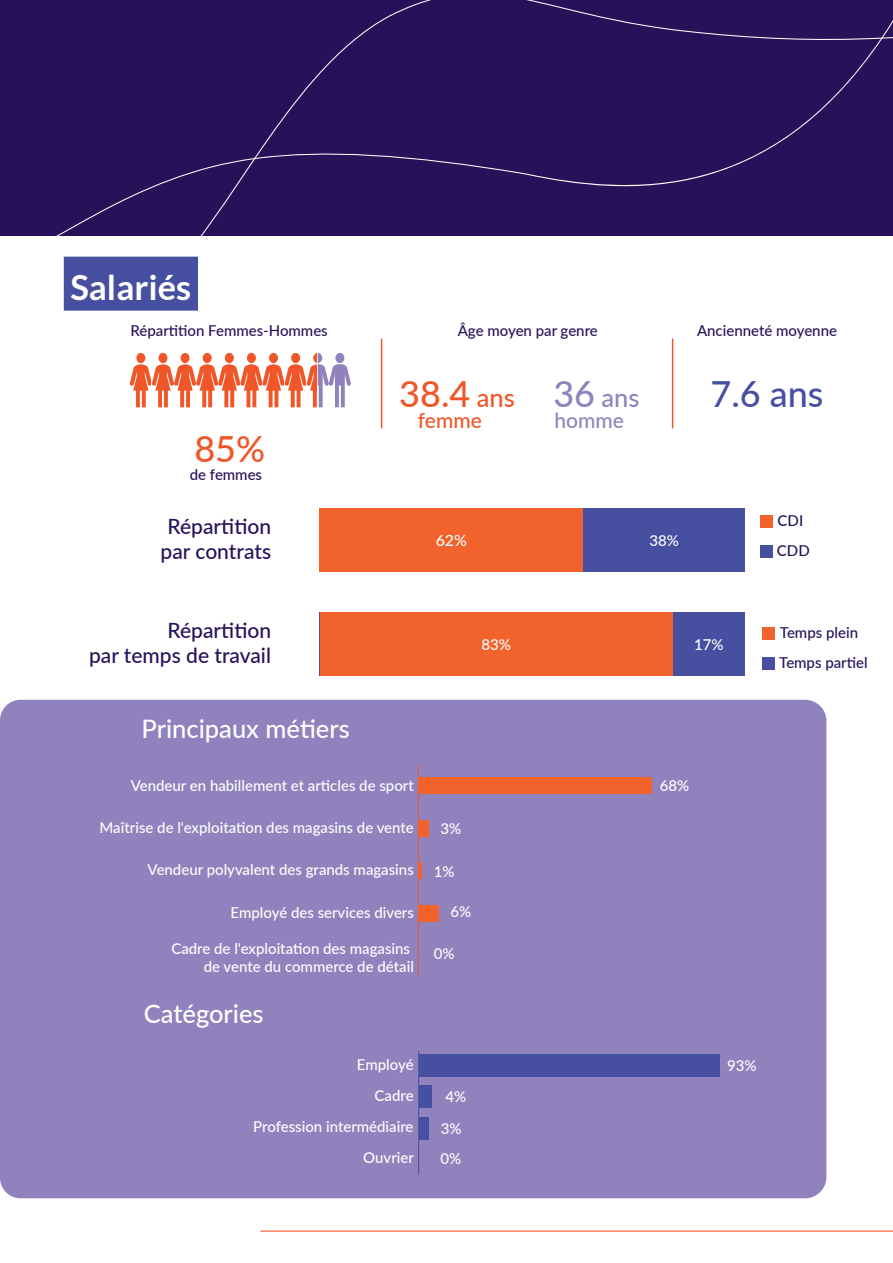
<style>
.page{position:relative;width:893px;height:1263px;background:#fff}
.page>*{position:absolute;margin:0;border:0;box-sizing:border-box;transform-origin:0 0}
.t1{font:500 36px "Lato";color:#f15629}
.t2{font:500 36px "Lato";color:#474fa1}
.Sous-titre{font:700 34.5px "Lato";color:#fff}
.t3{font:500 25.5px "Lato";color:#fff}
.t4{font:500 25.5px "Lato";color:#9082bd}
.t5{font:500 21px/25.2px "Lato";color:#27125a;text-align:center}
.t6{font:500 21px "Lato";color:#f15629}
.t7{font:500 21px "Lato";color:#9082bd}
.t8{font:500 15.45px "Lato";color:#fff}
.t9{font:500 15px/30.9px "Lato";color:#fff;text-align:center}
.t10{font:500 15px/30px "Lato";color:#27125a}
.s1{font-size:25.5px}
.s2{font-size:36px}
</style>
<div class="page">
<div style="left:0;top:700px;width:826px;height:498px;background:#9082bd;border-radius:21px"></div>
<svg style="left:0;top:702px;width:11px;height:16px"></svg>
<div style="left:320px;top:509px;width:425px;height:63px;background:#474fa1"></div>
<div style="left:320px;top:612px;width:425px;height:64px;background:#474fa1"></div>
<div style="left:320px;top:509px;width:263px;height:63px;background:#f2622d"></div>
<div style="left:320px;top:612px;width:353px;height:64px;background:#f2622d"></div>
<hr style="left:418px;top:764px;width:1px;height:213px;background:#f15629">
<div style="left:418px;top:777px;width:234px;height:17px;background:#f2622d"></div>
<div style="left:418px;top:820px;width:11px;height:17px;background:#f2622d"></div>
<hr style="left:418px;top:862px;width:4px;height:17px;background:#f2622d">
<div style="left:418px;top:904px;width:21px;height:17px;background:#f2622d"></div>
<hr style="left:418px;top:1050px;width:1px;height:124px;background:#474fa1">
<div style="left:419px;top:1055px;width:300px;height:22px;background:#474fa1"></div>
<div style="left:419px;top:1086px;width:13px;height:22px;background:#474fa1"></div>
<div style="left:419px;top:1117px;width:9px;height:22px;background:#474fa1"></div>
<div style="left:760px;top:516px;width:13px;height:12px;background:#f2622d"></div>
<div style="left:760px;top:546px;width:13px;height:12px;background:#474fa1"></div>
<div style="left:763px;top:627px;width:12px;height:13px;background:#f2622d"></div>
<div style="left:763px;top:657px;width:12px;height:13px;background:#474fa1"></div>
<hr style="left:381px;top:339px;width:1px;height:89px;background:#f15629">
<hr style="left:672px;top:339px;width:1px;height:89px;background:#f15629">
<svg style="left:130px;top:353px;width:221px;height:54px"></svg>
<svg style="left:0;top:0;width:893px;height:299px"></svg>
<svg style="left:0;top:18px;width:893px;height:246px;background:#402e6d"></svg>
<div style="left:64px;top:257px;width:134px;height:54px;background:#474fa1"></div>
<hr style="left:260px;top:1230px;width:633px;height:2px;background:#f15629">
<p class="Sous-titre" style="left:70px;top:268px;width:122px">Salariés</p>
<p class="t10" style="left:131px;top:315px;width:199px">Répartition Femmes-Hommes</p>
<p class="t10" style="left:458px;top:315px;width:142px">Âge moyen par genre</p>
<p class="t10" style="left:697px;top:315px;width:141px">Ancienneté moyenne</p>
<h1 class="t1" style="left:194px;top:422px;width:72px">85%</h1>
<p class="t10" style="left:190px;top:458px;width:74px">de femmes</p>
<h3 class="t5" style="left:161px;top:513px;width:112px">Répartition par contrats</h3>
<h3 class="t5" style="left:89px;top:617px;width:183px;text-align:right">Répartition<br>par temps de travail</h3>
<h3 class="t3" style="left:142px;top:711px;width:210px">Principaux métiers</h3>
<h1 class="t1" style="left:399px;top:368px;width:117px">38.4 <span class="s1">ans</span></h1>
<h3 class="t6" style="left:418px;top:406px;width:65px">femme</h3>
<p class="t8" style="left:436px;top:529px;width:33px">62%</p>
<h3 class="t4" style="left:553px;top:380px;width:88px"><span class="s2">36</span> ans</h3>
<h3 class="t7" style="left:554px;top:406px;width:71px">homme</h3>
<h1 class="t2" style="left:710px;top:368px;width:115px">7.6 ans</h1>
<p class="t9" style="left:649px;top:524px;width:31px">38%</p>
<p class="t10" style="left:777px;top:505px;width:34px">CDI<br>CDD</p>
<p class="t9" style="left:481px;top:628px;width:31px">83%</p>
<p class="t9" style="left:694px;top:628px;width:31px">17%</p>
<p class="t10" style="left:779px;top:617px;width:90px">Temps plein<br>Temps partiel</p>
<p class="t9" style="left:131px;top:769px;width:285px">Vendeur en habillement et articles de sport</p>
<p class="t9" style="left:100px;top:811px;width:316px">Maîtrise de l'exploitation des magasins de vente</p>
<p class="t9" style="left:148px;top:854px;width:268px">Vendeur polyvalent des grands magasins</p>
<p class="t9" style="left:231px;top:896px;width:185px">Employé des services divers</p>
<p class="t9" style="left:171px;top:938px;width:244px;line-height:18px;text-align:right">Cadre de l'exploitation des magasins de vente du commerce de détail</p>
<h3 class="t3" style="left:144px;top:995px;width:121px">Catégories</h3>
<p class="t9" style="left:357px;top:1049px;width:58px">Employé</p>
<p class="t9" style="left:375px;top:1080px;width:41px">Cadre</p>
<p class="t9" style="left:253px;top:1111px;width:162px">Profession intermédiaire</p>
<p class="t9" style="left:363px;top:1142px;width:52px">Ouvrier</p>
<p class="t9" style="left:440px;top:812px;width:22px">3%</p>
<p class="t9" style="left:434px;top:855px;width:22px">1%</p>
<p class="t9" style="left:451px;top:896px;width:22px">6%</p>
<p class="t9" style="left:434px;top:937px;width:22px">0%</p>
<p class="t9" style="left:441px;top:1081px;width:27px">4%<br>3%<br>0%</p>
<p class="t9" style="left:660px;top:770px;width:31px">68%</p>
<p class="t9" style="left:727px;top:1050px;width:31px">93%</p>
</div>
